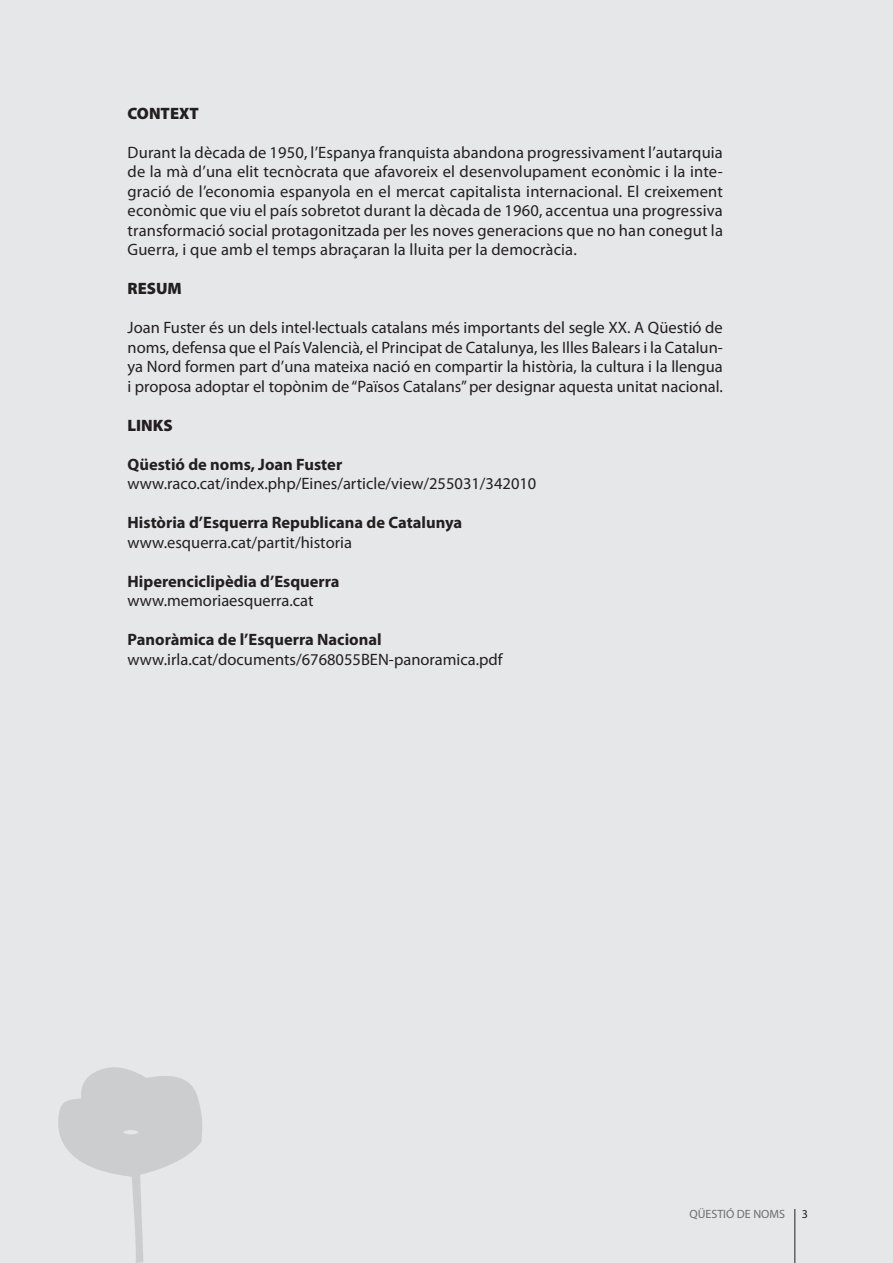
<style>
.page{position:relative;width:893px;height:1263px;background:#e6e7e9}
.page>*{position:absolute;margin:0;border:0;box-sizing:border-box;transform-origin:0 0}
.t1{font:16.5px/19.5px "Myriad Pro";color:#231f20;text-align:justify}
.t2{font:700 16.5px "Myriad Pro";color:#231f20}
.t3{font:900 16.5px "Myriad Pro";color:#231f20}
.t4{font:12px "Myriad Pro";color:#6c6d70}
.t5{font:12px "Myriad Pro";color:#231f20}
</style>
<div class="page">
<hr style="left:794px;top:1209px;width:1px;height:54px;background:#231f20">
<svg style="left:58px;top:1067px;width:144px;height:196px"></svg>
<p class="t3" style="left:128px;top:102px;width:73px">CONTEXT</p>
<p class="t1" style="left:128px;top:142px;width:597px">Durant la dècada de 1950, l’Espanya franquista abandona progressivament l’autarquia de la mà d’una elit tecnòcrata que afavoreix el desenvolupament econòmic i la inte&shy;gració de l’economia espanyola en el mercat capitalista internacional. El creixement econòmic que viu el país sobretot durant la dècada de 1960, accentua una progressiva transformació social protagonitzada per les noves generacions que no han conegut la Guerra, i que amb el temps abraçaran la lluita per la democràcia.</p>
<p class="t3" style="left:128px;top:278px;width:56px">RESUM</p>
<p class="t1" style="left:128px;top:318px;width:597px">Joan Fuster és un dels intel·lectuals catalans més importants del segle XX. A Qüestió de noms, defensa que el País Valencià, el Principat de Catalunya, les Illes Balears i la Catalun&shy;ya Nord formen part d’una mateixa nació en compartir la història, la cultura i la llengua i proposa adoptar el topònim de “Països Catalans” per designar aquesta unitat nacional.</p>
<p class="t3" style="left:128px;top:414px;width:47px">LINKS</p>
<p class="t2" style="left:128px;top:453px;width:216px">Qüestió de noms, Joan Fuster</p>
<p class="t1" style="left:128px;top:474px;width:410px">www.raco.cat/index.php/Eines/article/view/255031/342010</p>
<p class="t2" style="left:128px;top:512px;width:336px">Història d’Esquerra Republicana de Catalunya</p>
<p class="t1" style="left:128px;top:532px;width:226px">www.esquerra.cat/partit/historia</p>
<p class="t2" style="left:128px;top:570px;width:214px">Hiperenciclipèdia d’Esquerra</p>
<p class="t1" style="left:128px;top:591px;width:188px">www.memoriaesquerra.cat</p>
<p class="t2" style="left:128px;top:629px;width:256px">Panoràmica de l’Esquerra Nacional</p>
<p class="t1" style="left:128px;top:649px;width:377px">www.irla.cat/documents/6768055BEN-panoramica.pdf</p>
<p class="t4" style="left:689px;top:1207px;width:97px">QÜESTIÓ DE NOMS</p>
<p class="t5" style="left:802px;top:1207px;width:8px">3</p>
</div>
